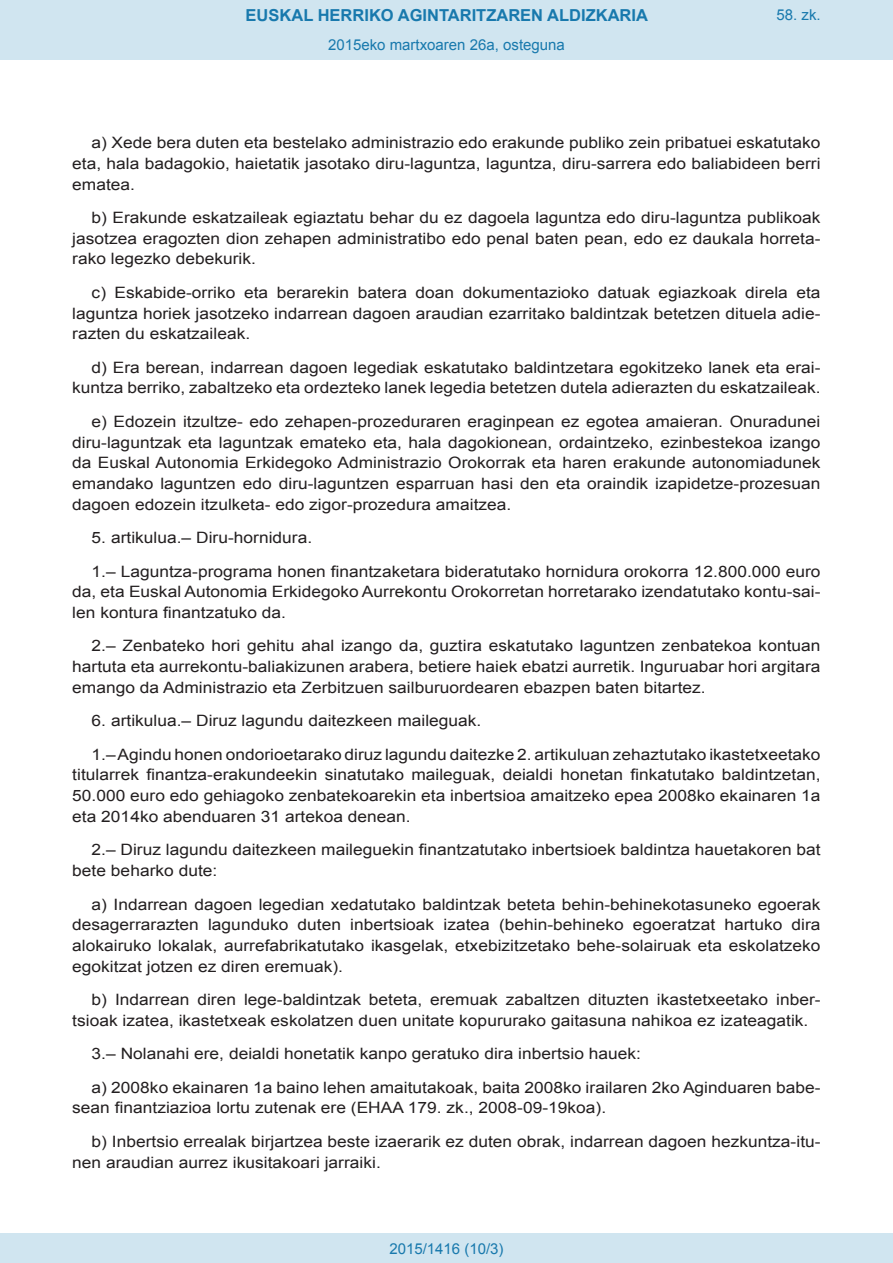
<style>
.page{position:relative;width:893px;height:1263px;background:#fff}
.page>*{position:absolute;margin:0;border:0;box-sizing:border-box;transform-origin:0 0}
.t1{font:700 16.5px "Arial";color:#1879ad}
.BOPVDetalle{font:15.6px/20.7px "Arial";color:#231f20;text-align:justify;scale:1.11 1}
.Paginacion_Centro{font:15px "Arial";color:#1879ad}
</style>
<div class="page">
<div style="left:0;top:0;width:893px;height:60px;background:#d0e5f0"></div>
<div style="left:0;top:1233px;width:893px;height:30px;background:#d0e5f0"></div>
<p class="t1" style="left:246px;top:4px;width:404px">EUSKAL HERRIKO AGINTARITZAREN ALDIZKARIA</p>
<p class="Paginacion_Centro" style="left:328px;top:35px;width:238px">2015eko martxoaren 26a, osteguna</p>
<p class="Paginacion_Centro" style="left:776px;top:5px;width:46px">58. zk.</p>
<p class="BOPVDetalle" style="left:72px;top:132px;width:676px;text-indent:19px">a) Xede bera duten eta bestelako administrazio edo erakunde publiko zein pribatuei eskatutako eta, hala badagokio, haietatik jasotako diru-laguntza, laguntza, diru-sarrera edo baliabideen berri ematea.</p>
<p class="BOPVDetalle" style="left:72px;top:207px;width:676px;text-indent:19px">b) Erakunde eskatzaileak egiaztatu behar du ez dagoela laguntza edo diru-laguntza publikoak jasotzea eragozten dion zehapen administratibo edo penal baten pean, edo ez daukala horreta&shy;rako legezko debekurik.</p>
<p class="BOPVDetalle" style="left:72px;top:282px;width:676px;text-indent:19px">c) Eskabide-orriko eta berarekin batera doan dokumentazioko datuak egiazkoak direla eta laguntza horiek jasotzeko indarrean dagoen araudian ezarritako baldintzak betetzen dituela adie&shy;razten du eskatzaileak.</p>
<p class="BOPVDetalle" style="left:72px;top:357px;width:676px;text-align:right">d) Era berean, indarrean dagoen legediak eskatutako baldintzetara egokitzeko lanek eta erai&shy;kuntza berriko, zabaltzeko eta ordezteko lanek legedia betetzen dutela adierazten du eskatzaileak.</p>
<p class="BOPVDetalle" style="left:72px;top:411px;width:676px;text-indent:19px">e) Edozein itzultze- edo zehapen-prozeduraren eraginpean ez egotea amaieran. Onuradunei diru-laguntzak eta laguntzak emateko eta, hala dagokionean, ordaintzeko, ezinbestekoa izango da Euskal Autonomia Erkidegoko Administrazio Orokorrak eta haren erakunde autonomiadunek emandako laguntzen edo diru-laguntzen esparruan hasi den eta oraindik izapidetze-prozesuan dagoen edozein itzulketa- edo zigor-prozedura amaitzea.</p>
<p class="BOPVDetalle" style="left:92px;top:527px;width:200px">5. artikulua.– Diru-hornidura.</p>
<p class="BOPVDetalle" style="left:72px;top:561px;width:676px;text-indent:19px">1.– Laguntza-programa honen finantzaketara bideratutako hornidura orokorra 12.800.000 euro da, eta Euskal Autonomia Erkidegoko Aurrekontu Orokorretan horretarako izendatutako kontu-sai&shy;len kontura finantzatuko da.</p>
<p class="BOPVDetalle" style="left:72px;top:636px;width:676px;text-indent:19px">2.– Zenbateko hori gehitu ahal izango da, guztira eskatutako laguntzen zenbatekoa kontuan hartuta eta aurrekontu-baliakizunen arabera, betiere haiek ebatzi aurretik. Inguruabar hori argitara emango da Administrazio eta Zerbitzuen sailburuordearen ebazpen baten bitartez.</p>
<p class="BOPVDetalle" style="left:92px;top:711px;width:353px">6. artikulua.– Diruz lagundu daitezkeen maileguak.</p>
<p class="BOPVDetalle" style="left:72px;top:744px;width:676px;text-indent:19px">1.– Agindu honen ondorioetarako diruz lagundu daitezke 2. artikuluan zehaztutako ikastetxeetako titularrek finantza-erakundeekin sinatutako maileguak, deialdi honetan finkatutako baldintzetan, 50.000 euro edo gehiagoko zenbatekoarekin eta inbertsioa amaitzeko epea 2008ko ekainaren 1a eta 2014ko abenduaren 31 artekoa denean.</p>
<p class="BOPVDetalle" style="left:72px;top:840px;width:676px;text-indent:19px">2.– Diruz lagundu daitezkeen maileguekin finantzatutako inbertsioek baldintza hauetakoren bat bete beharko dute:</p>
<p class="BOPVDetalle" style="left:72px;top:894px;width:676px;text-indent:19px">a) Indarrean dagoen legedian xedatutako baldintzak beteta behin-behinekotasuneko egoerak desagerrarazten lagunduko duten inbertsioak izatea (behin-behineko egoeratzat hartuko dira alokairuko lokalak, aurrefabrikatutako ikasgelak, etxebizitzetako behe-solairuak eta eskolatzeko egokitzat jotzen ez diren eremuak).</p>
<p class="BOPVDetalle" style="left:72px;top:989px;width:676px;text-indent:19px">b) Indarrean diren lege-baldintzak beteta, eremuak zabaltzen dituzten ikastetxeetako inber&shy;tsioak izatea, ikastetxeak eskolatzen duen unitate kopururako gaitasuna nahikoa ez izateagatik.</p>
<p class="BOPVDetalle" style="left:92px;top:1043px;width:496px">3.– Nolanahi ere, deialdi honetatik kanpo geratuko dira inbertsio hauek:</p>
<p class="BOPVDetalle" style="left:72px;top:1077px;width:676px;text-indent:19px">a) 2008ko ekainaren 1a baino lehen amaitutakoak, baita 2008ko irailaren 2ko Aginduaren babe&shy;sean finantziazioa lortu zutenak ere (EHAA 179. zk., 2008-09-19koa).</p>
<p class="BOPVDetalle" style="left:72px;top:1131px;width:676px;text-indent:19px">b) Inbertsio errealak birjartzea beste izaerarik ez duten obrak, indarrean dagoen hezkuntza-itu&shy;nen araudian aurrez ikusitakoari jarraiki.</p>
<p class="Paginacion_Centro" style="left:389px;top:1238px;width:116px">2015/1416 (10/3)</p>
</div>
